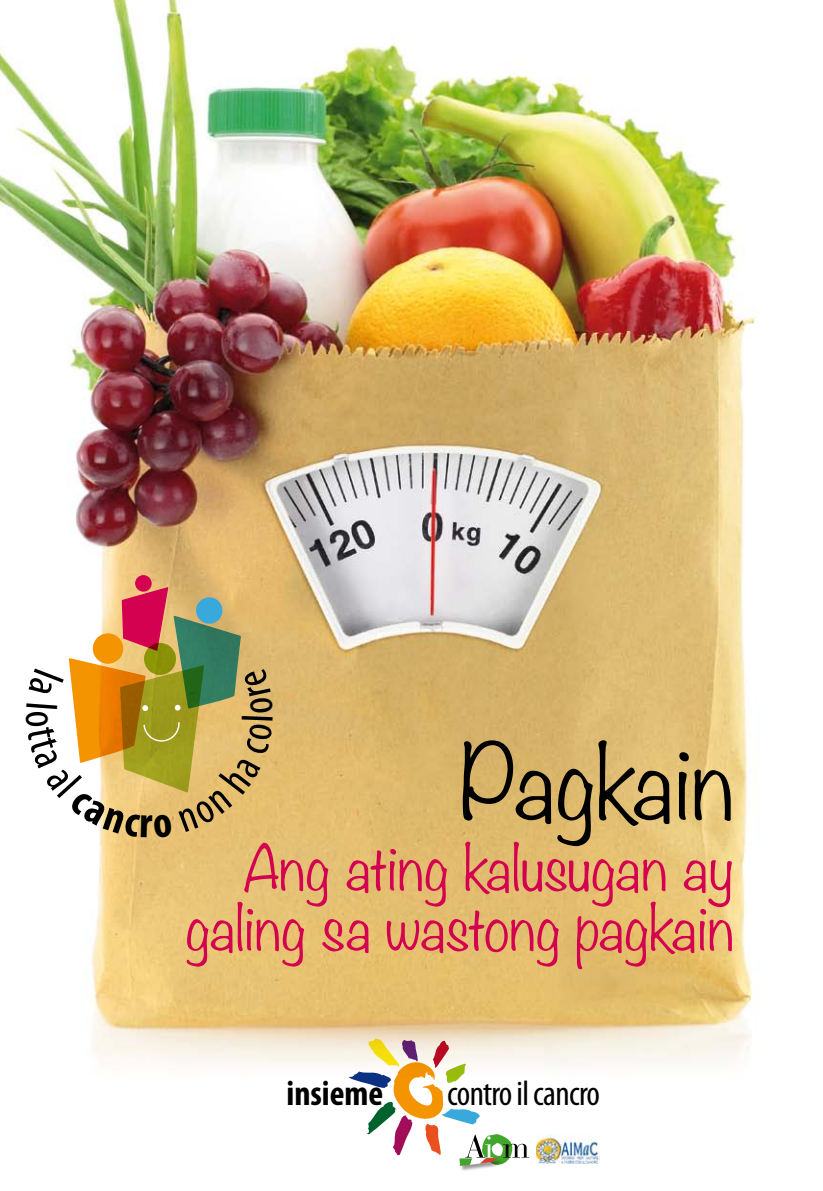
<style>
.page{position:relative;width:823px;height:1191px;background:#fff}
.page>*{position:absolute;margin:0;border:0;box-sizing:border-box;transform-origin:0 0}
.t1{font:300 91.2px "Noteworthy";color:#000}
.t2{font:300 56px/60px "Noteworthy";color:#d40050;text-align:right}
.t3{font:condensed 35.2px "Myriad Pro";letter-spacing:-.02em;color:#000}
.t4{font:700 condensed 35.2px "Myriad Pro";color:#000}
</style>
<div class="page">
<img style="left:0;top:0;width:756px;height:1065px">
<div style="left:136px;top:576px;width:15px;height:15px;background:#d40050;border-radius:50%"></div>
<div style="left:135px;top:575px;width:17px;height:16px;border:1px solid #d40050;border-radius:50%"></div>
<svg style="left:275px;top:1030px;width:330px;height:130px"></svg>
<div style="left:459px;top:1158px;width:44px;height:13px;background:#000;opacity:.4"></div>
<svg style="left:348px;top:1038px;width:181px;height:128px"></svg>
<img style="left:536px;top:1134px;width:62px;height:29px">
<svg style="left:26px;top:586px;width:247px;height:251px"></svg>
<h1 class="t1" style="left:459px;top:703px;width:275px">Pagkain</h1>
<p class="t2" style="left:185px;top:836px;width:550px">Ang ating kalusugan ay galing sa wastong pagkain</p>
<p class="t4" style="left:286px;top:1071px;width:98px">insieme</p>
<p class="t3" style="left:447px;top:1072px;width:154px">contro il cancro</p>
</div>
